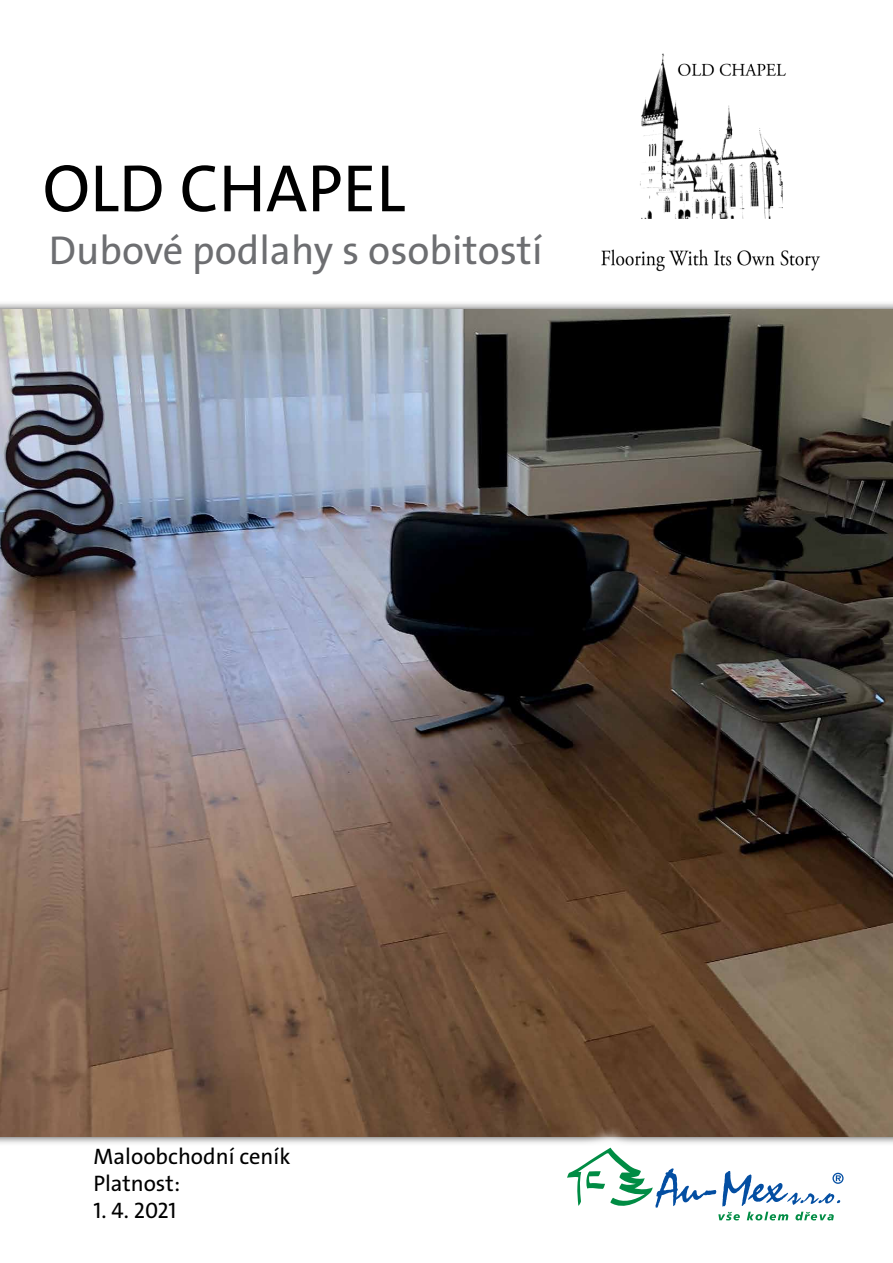
<style>
.page{position:relative;width:893px;height:1263px;background:#fff}
.page>*{position:absolute;margin:0;border:0;box-sizing:border-box;transform-origin:0 0}
.t1{font:67.5px "The Sans LP5 Plain";color:#000}
.t2{font:40.5px "The Sans LP5 Plain";color:#6d6e71}
.t3{font:22.5px/27px "The Sans LP5 Plain";color:#000}
</style>
<div class="page">
<img style="left:0;top:309px;width:893px;height:827px">
<svg style="left:545px;top:1126px;width:320px;height:95px"></svg>
<svg style="left:567px;top:1148px;width:276px;height:72px"></svg>
<img style="left:601px;top:53px;width:219px;height:219px">
<h1 class="t1" style="left:43px;top:145px;width:364px">OLD CHAPEL</h1>
<h2 class="t2" style="left:49px;top:224px;width:495px">Dubové podlahy s osobitostí</h2>
<p class="t3" style="left:94px;top:1143px;width:198px">Maloobchodní ceník<br>Platnost:</p>
<p class="t3" style="left:94px;top:1197px;width:84px">1. 4. 2021</p>
</div>
